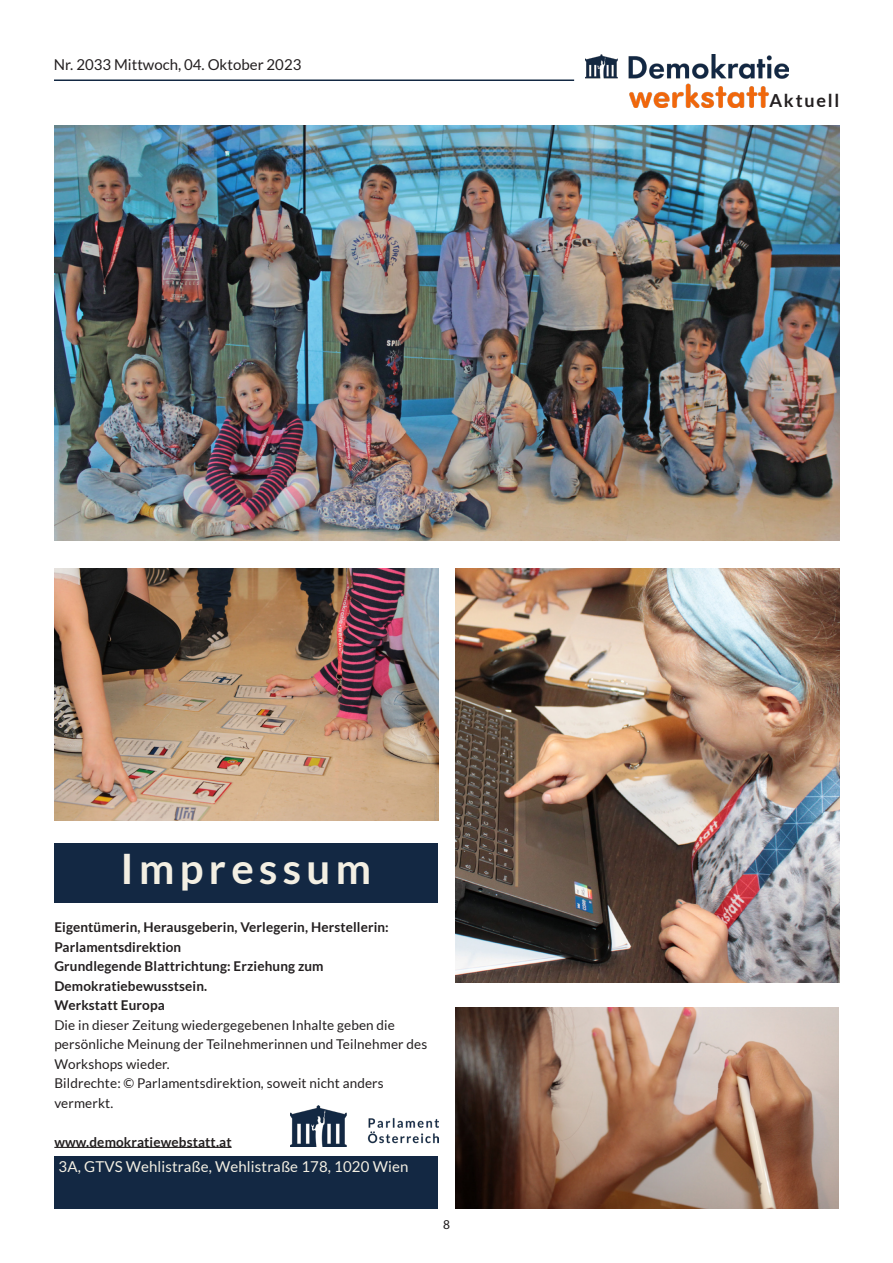
<style>
.page{position:relative;width:893px;height:1263px;background:#fff}
.page>*{position:absolute;margin:0;border:0;box-sizing:border-box;transform-origin:0 0}
.t1{font:700 42px "Lato";letter-spacing:.13em;color:#f3efe3}
.t2{font:700 18px "Lato";letter-spacing:.1em;color:#231f20}
.t3{font:15px "Lato";letter-spacing:.01em;color:#f3efe3}
.t4{font:15px "Lato";color:#231f20}
.t5{font:13.5px/19.5px "Lato";letter-spacing:.01em;color:#231f20}
.t6{font:700 13.5px/19.5px "Lato";letter-spacing:.01em;color:#231f20}
.t7{font:13.5px "Myriad Pro";color:#231f20}
</style>
<div class="page">
<hr style="left:54px;top:79px;width:520px;height:2px;background:#132843">
<img style="left:586px;top:54px;width:203px;height:53px">
<img style="left:54px;top:126px;width:785px;height:414px">
<img style="left:456px;top:568px;width:383px;height:414px">
<img style="left:456px;top:1008px;width:383px;height:201px">
<img style="left:55px;top:568px;width:383px;height:253px">
<hr style="left:54px;top:1147px;width:178px;height:1px;background:#231f20">
<div style="left:54px;top:843px;width:384px;height:59px;background:#132843"></div>
<div style="left:54px;top:1156px;width:384px;height:53px;background:#132843"></div>
<img style="left:290px;top:1105px;width:148px;height:41px">
<p class="t4" style="left:54px;top:56px;width:249px">Nr. 2033 Mittwoch, 04. Oktober 2023</p>
<p class="t1" style="left:120px;top:845px;width:252px">Impressum</p>
<p class="t6" style="left:54px;top:917px;width:336px">Eigentümerin, Herausgeberin, Verlegerin, Herstellerin:<br>Parlamentsdirektion</p>
<p class="t6" style="left:54px;top:956px;width:271px">Grundlegende Blattrichtung: Erziehung zum<br>Demokratiebewusstsein.</p>
<p class="t6" style="left:54px;top:995px;width:112px">Werkstatt Europa</p>
<p class="t5" style="left:54px;top:1015px;width:374px">Die in dieser Zeitung wiedergegebenen Inhalte geben die persönliche Meinung der Teilnehmerinnen und Teilnehmer des<br>Workshops wieder.</p>
<p class="t5" style="left:54px;top:1073px;width:331px">Bildrechte: © Parlamentsdirektion, soweit nicht anders vermerkt.</p>
<p class="t6" style="left:54px;top:1132px;width:179px">www.demokratiewebstatt.at</p>
<p class="t3" style="left:59px;top:1159px;width:351px">3A, GTVS Wehlistraße, Wehlistraße 178, 1020 Wien</p>
<p class="t7" style="left:443px;top:1216px;width:8px">8</p>
<h2 class="t2" style="left:769px;top:90px;width:72px">Aktuell</h2>
</div>
